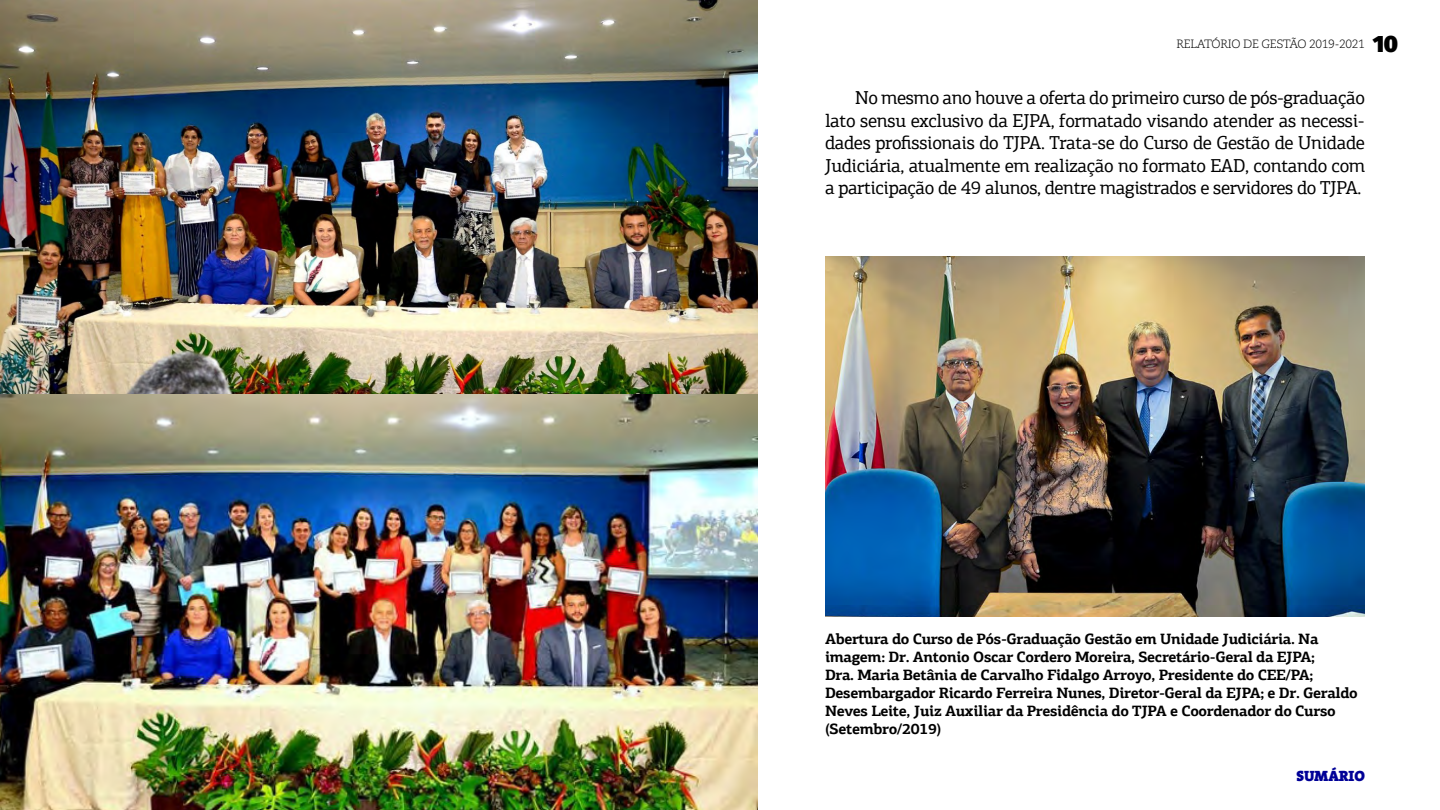
<style>
.page{position:relative;width:1440px;height:810px;background:#fff}
.page>*{position:absolute;margin:0;border:0;box-sizing:border-box;transform-origin:0 0}
.t1{font:18.75px/22.5px "PF Agora Slab Pro";letter-spacing:-.025em;color:#000;text-align:justify}
.t2{font:700 15px/18px "PF Agora Slab Pro";letter-spacing:-.025em;color:#000}
.t3{font:900 15px "The Serif";color:#000097}
.t4{font:300 12px "Caecilia LT Std";letter-spacing:-.025em;color:#000}
.s1{font-family:"Fira Sans";font-weight:900;font-size:23.25px}
</style>
<div class="page">
<img style="left:0;top:0;width:758px;height:395px">
<img style="left:0;top:395px;width:758px;height:415px">
<img style="left:825px;top:256px;width:540px;height:360px">
<p class="t4" style="left:1176px;top:37px;width:223px">RELATÓRIO DE GESTÃO 2019-2021 <span class="s1">10</span></p>
<p class="t1" style="left:825px;top:86px;width:542px;text-indent:30px">No mesmo ano houve a oferta do primeiro curso de pós-graduação lato sensu exclusivo da EJPA, formatado visando atender as necessi&shy;dades profissionais do TJPA. Trata-se do Curso de Gestão de Unidade Judiciária, atualmente em realização no formato EAD, contando com a participação de 49 alunos, dentre magistrados e servidores do TJPA.</p>
<p class="t2" style="left:825px;top:630px;width:534px">Abertura do Curso de Pós-Graduação Gestão em Unidade Judiciária. Na imagem: Dr. Antonio Oscar Cordero Moreira, Secretário-Geral da EJPA;<br>Dra. Maria Betânia de Carvalho Fidalgo Arroyo, Presidente do CEE/PA; Desembargador Ricardo Ferreira Nunes, Diretor-Geral da EJPA; e Dr. Geraldo Neves Leite, Juiz Auxiliar da Presidência do TJPA e Coordenador do Curso (Setembro/2019)</p>
<p class="t3" style="left:1297px;top:763px;width:52px">SUMÁRIO</p>
</div>
